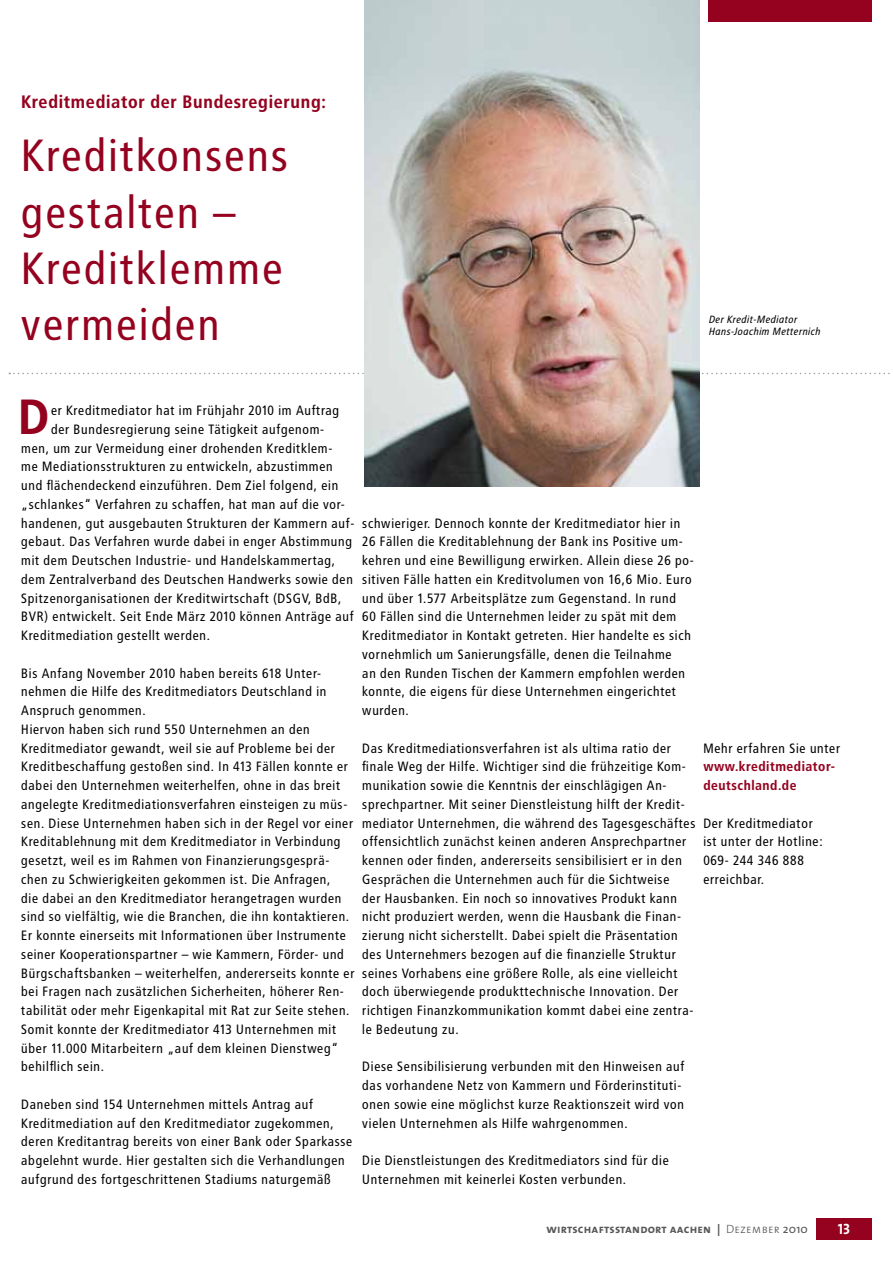
<style>
.page{position:relative;width:893px;height:1263px;background:#fff}
.page>*{position:absolute;margin:0;border:0;box-sizing:border-box;transform-origin:0 0}
.t1{font:700 49.35px "Transit";color:#94021f}
.t2{font:45px/56.2px "Transit";letter-spacing:.02em;color:#94021f}
.t3{font:700 18px "Transit";letter-spacing:.02em;color:#94021f}
.t4{font:15px "The Mix Bold Caps";color:#fff}
.t5{font:13.5px/18.8px "Transit";letter-spacing:.02em;color:#000}
.t6{font:700 13.5px/18.8px "Transit";letter-spacing:.02em;color:#94021f}
.t7{font:12px "The Mix Bold Caps";letter-spacing:.015em;color:#565655}
.t8{font:italic 10.5px/12.8px "Transit";letter-spacing:.01em;color:#000}
.s1{font-family:"The Mix Light Caps"}
.s2{font-family:"The Mix"}
</style>
<div class="page">
<div style="left:816px;top:1218px;width:56px;height:21px;background:#94021f"></div>
<svg style="left:9px;top:373px;width:881px;height:1px"></svg>
<div style="left:708px;top:0;width:164px;height:21px;background:#94021f"></div>
<img style="left:365px;top:0;width:335px;height:486px">
<h3 class="t3" style="left:21px;top:91px;width:307px">Kreditmediator der Bundesregierung:</h3>
<h2 class="t2" style="left:21px;top:128px;width:270px">Kreditkonsens gestalten –<br>Kreditklemme vermeiden</h2>
<p class="t8" style="left:709px;top:313px;width:113px">Der Kredit-Mediator<br>Hans-Joachim Metternich</p>
<h1 class="t1" style="left:18px;top:387px;width:34px">D</h1>
<p class="t5" style="left:51px;top:401px;width:290px">er Kreditmediator hat im Frühjahr 2010 im Auftrag</p>
<p class="t5" style="left:51px;top:420px;width:275px">der Bundesregierung seine Tätigkeit aufgenom-</p>
<p class="t5" style="left:21px;top:439px;width:313px">men, um zur Vermeidung einer drohenden Kreditklem-</p>
<p class="t5" style="left:21px;top:457px;width:313px">me Mediationsstrukturen zu entwickeln, abzustimmen</p>
<p class="t5" style="left:21px;top:476px;width:319px">und flächendeckend einzuführen. Dem Ziel folgend, ein</p>
<p class="t5" style="left:21px;top:495px;width:326px">„schlankes“ Verfahren zu schaffen, hat man auf die vor-</p>
<p class="t5" style="left:21px;top:514px;width:335px">handenen, gut ausgebauten Strukturen der Kammern auf-</p>
<p class="t5" style="left:21px;top:532px;width:333px">gebaut. Das Verfahren wurde dabei in enger Abstimmung</p>
<p class="t5" style="left:21px;top:551px;width:316px">mit dem Deutschen Industrie- und Handelskammertag,</p>
<p class="t5" style="left:21px;top:570px;width:334px">dem Zentralverband des Deutschen Handwerks sowie den</p>
<p class="t5" style="left:21px;top:589px;width:322px">Spitzenorganisationen der Kreditwirtschaft (DSGV, BdB,</p>
<p class="t5" style="left:21px;top:607px;width:334px">BVR) entwickelt. Seit Ende März 2010 können Anträge auf</p>
<p class="t5" style="left:21px;top:626px;width:191px">Kreditmediation gestellt werden.</p>
<p class="t5" style="left:21px;top:664px;width:335px">Bis Anfang November 2010 haben bereits 618 Unter&shy;nehmen die Hilfe des Kreditmediators Deutschland in Anspruch genommen.<br>Hiervon haben sich rund 550 Unternehmen an den Kreditmediator gewandt, weil sie auf Probleme bei der Kreditbeschaffung gestoßen sind. In 413 Fällen konnte er dabei den Unternehmen weiterhelfen, ohne in das breit angelegte Kreditmediationsverfahren einsteigen zu müs&shy;sen. Diese Unternehmen haben sich in der Regel vor einer Kreditablehnung mit dem Kreditmediator in Verbindung gesetzt, weil es im Rahmen von Finanzierungsgesprä&shy;chen zu Schwierigkeiten gekommen ist. Die Anfragen,<br>die dabei an den Kreditmediator herangetragen wurden sind so vielfältig, wie die Branchen, die ihn kontaktieren.<br>Er konnte einerseits mit Informationen über Instrumente seiner Kooperationspartner – wie Kammern, Förder- und Bürgschaftsbanken – weiterhelfen, andererseits konnte er bei Fragen nach zusätzlichen Sicherheiten, höherer Ren&shy;tabilität oder mehr Eigenkapital mit Rat zur Seite stehen.<br>Somit konnte der Kreditmediator 413 Unternehmen mit über 11.000 Mitarbeitern „auf dem kleinen Dienstweg“ behilflich sein.</p>
<p class="t5" style="left:21px;top:1095px;width:333px">Daneben sind 154 Unternehmen mittels Antrag auf Kreditmediation auf den Kreditmediator zugekommen, deren Kreditantrag bereits von einer Bank oder Sparkasse abgelehnt wurde. Hier gestalten sich die Verhandlungen aufgrund des fortgeschrittenen Stadiums naturgemäß</p>
<p class="t5" style="left:362px;top:514px;width:334px">schwieriger. Dennoch konnte der Kreditmediator hier in 26 Fällen die Kreditablehnung der Bank ins Positive um&shy;kehren und eine Bewilligung erwirken. Allein diese 26 po&shy;sitiven Fälle hatten ein Kreditvolumen von 16,6 Mio. Euro und über 1.577 Arbeitsplätze zum Gegenstand. In rund<br>60 Fällen sind die Unternehmen leider zu spät mit dem Kreditmediator in Kontakt getreten. Hier handelte es sich vornehmlich um Sanierungsfälle, denen die Teilnahme<br>an den Runden Tischen der Kammern empfohlen werden konnte, die eigens für diese Unternehmen eingerichtet wurden.</p>
<p class="t5" style="left:362px;top:739px;width:335px">Das Kreditmediationsverfahren ist als ultima ratio der finale Weg der Hilfe. Wichtiger sind die frühzeitige Kom&shy;munikation sowie die Kenntnis der einschlägigen An&shy;sprechpartner. Mit seiner Dienstleistung hilft der Kredit&shy;mediator Unternehmen, die während des Tagesgeschäftes offensichtlich zunächst keinen anderen Ansprechpartner kennen oder finden, andererseits sensibilisiert er in den Gesprächen die Unternehmen auch für die Sichtweise<br>der Hausbanken. Ein noch so innovatives Produkt kann nicht produziert werden, wenn die Hausbank die Finan&shy;zierung nicht sicherstellt. Dabei spielt die Präsentation des Unternehmers bezogen auf die finanzielle Struktur seines Vorhabens eine größere Rolle, als eine vielleicht doch überwiegende produkttechnische Innovation. Der richtigen Finanzkommunikation kommt dabei eine zentra&shy;le Bedeutung zu.</p>
<p class="t5" style="left:362px;top:1057px;width:324px">Diese Sensibilisierung verbunden mit den Hinweisen auf das vorhandene Netz von Kammern und Förderinstituti&shy;onen sowie eine möglichst kurze Reaktionszeit wird von vielen Unternehmen als Hilfe wahrgenommen.</p>
<p class="t5" style="left:362px;top:1151px;width:308px">Die Dienstleistungen des Kreditmediators sind für die<br>Unternehmen mit keinerlei Kosten verbunden.</p>
<p class="t5" style="left:703px;top:739px;width:139px">Mehr erfahren Sie unter</p>
<p class="t6" style="left:703px;top:757px;width:134px">www.kreditmediator&shy;deutschland.de</p>
<p class="t5" style="left:703px;top:814px;width:121px">Der Kreditmediator ist unter der Hotline:<br>069- 244 346 888 erreichbar.</p>
<p class="t7" style="left:546px;top:1219px;width:263px">wirtschaftsstandort aachen | <span class="s1">Dezember</span> <span class="s2">2010</span></p>
<p class="t4" style="left:838px;top:1217px;width:14px">13</p>
</div>
